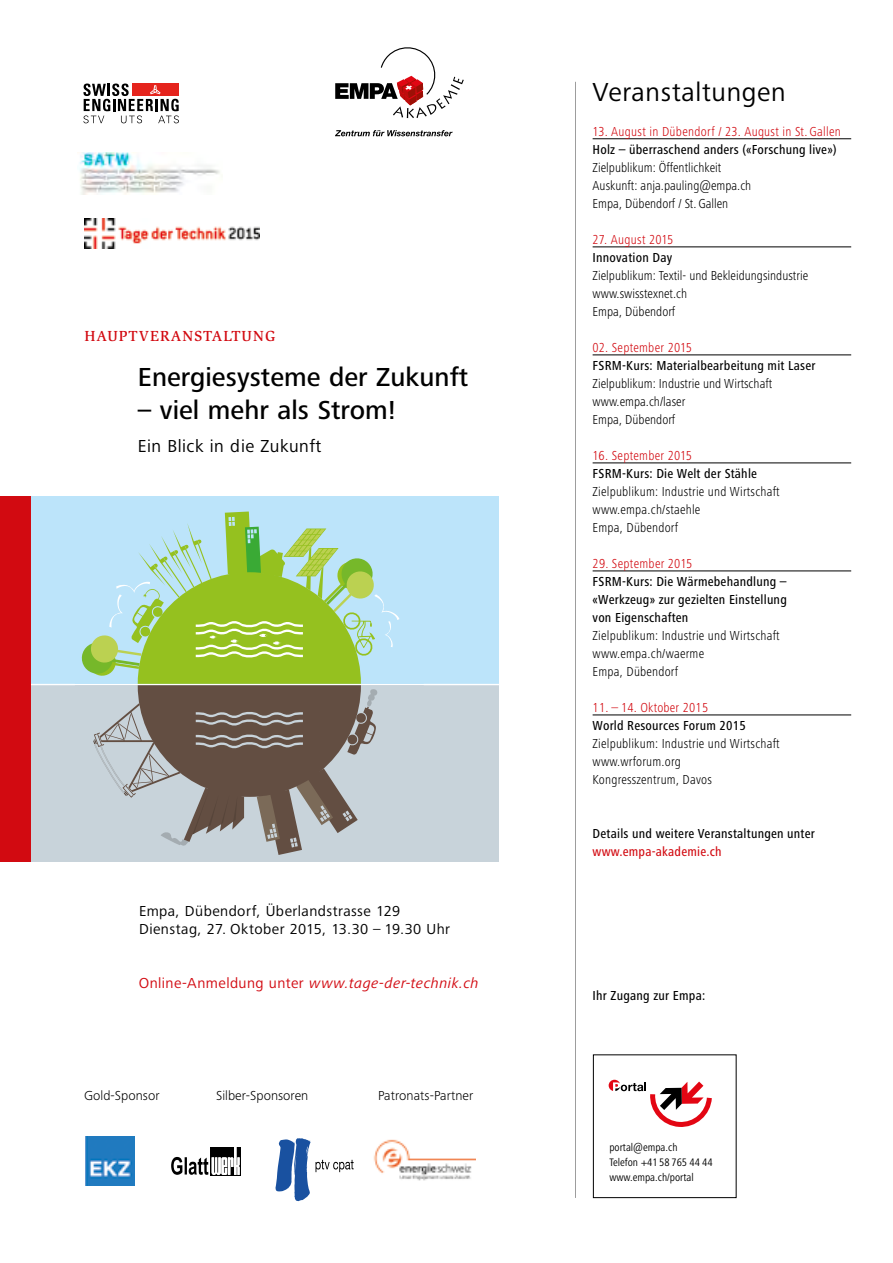
<style>
.page{position:relative;width:893px;height:1263px;background:#fff}
.page>*{position:absolute;margin:0;border:0;box-sizing:border-box;transform-origin:0 0}
.t1{font:500 27px "Frutiger Next Pro";color:#000}
.t2{font:27px "Frutiger Next Pro";letter-spacing:.025em;color:#000}
.t3{font:18px "Frutiger Next Pro";letter-spacing:.025em;color:#000}
.t4{font:15px/18px "Frutiger Next Pro";letter-spacing:.03em;color:#000}
.t5{font:italic 15px "Frutiger Next Pro";letter-spacing:.03em;color:#d20a11}
.t6{font:500 15px "Slimbach Std";letter-spacing:.07em;color:#d20a11}
.t7{font:300 condensed 13.5px/18px "Frutiger Next Pro";color:#000}
.t8{font:500 condensed 13.5px/18px "Frutiger Next Pro";letter-spacing:.015em;color:#000;text-align:justify}
.t9{font:300 condensed 13.5px "Frutiger Next Pro";letter-spacing:.02em;color:#d20a11}
.t10{font:300 13.5px "Frutiger Next Pro";letter-spacing:.005em;color:#000}
.t11{font:500 condensed 13.5px "Frutiger Next Pro";letter-spacing:.015em;color:#d20a11}
.t12{font:condensed 11.25px/15px "Frutiger Next Pro";color:#000}
.s1{font-style:normal}
</style>
<div class="page">
<div style="left:593px;top:1054px;width:143px;height:144px;border:1px solid #000"></div>
<svg style="left:609px;top:1080px;width:103px;height:47px"></svg>
<hr style="left:593px;top:138px;width:258px;height:1px;background:#000">
<hr style="left:593px;top:247px;width:258px;height:1px;background:#000">
<hr style="left:593px;top:355px;width:258px;height:1px;background:#000">
<hr style="left:593px;top:463px;width:258px;height:1px;background:#000">
<hr style="left:593px;top:571px;width:258px;height:1px;background:#000">
<hr style="left:593px;top:715px;width:258px;height:1px;background:#000">
<hr style="left:575px;top:82px;width:1px;height:1116px;background:#000">
<img style="left:84px;top:218px;width:176px;height:31px">
<img style="left:79px;top:152px;width:141px;height:42px">
<img style="left:85px;top:1136px;width:49px;height:49px">
<div style="left:211px;top:1147px;width:30px;height:29px;background:#000"></div>
<svg style="left:171px;top:1147px;width:69px;height:28px"></svg>
<img style="left:373px;top:1139px;width:102px;height:42px">
<svg style="left:335px;top:47px;width:129px;height:71px"></svg>
<svg style="left:335px;top:130px;width:118px;height:6px"></svg>
<div style="left:30px;top:685px;width:469px;height:177px;background:#c8d3da"></div>
<div style="left:30px;top:497px;width:469px;height:187px;background:#bce4fa"></div>
<div style="left:75px;top:685px;width:349px;height:175px;background:#c8d3da"></div>
<div style="left:75px;top:509px;width:349px;height:175px;background:#bce4fa"></div>
<svg style="left:81px;top:511px;width:318px;height:344px"></svg>
<div style="left:0;top:497px;width:30px;height:365px;background:#d20a11"></div>
<svg style="left:276px;top:1138px;width:78px;height:63px"></svg>
<svg style="left:83px;top:84px;width:96px;height:39px"></svg>
<p class="t6" style="left:84px;top:327px;width:192px">HAUPTVERANSTALTUNG</p>
<h1 class="t1" style="left:138px;top:362px;width:332px">Energiesysteme der Zukunft</h1>
<h1 class="t1" style="left:138px;top:395px;width:259px">– viel mehr als Strom!</h1>
<h2 class="t3" style="left:138px;top:436px;width:185px">Ein Blick in die Zukunft</h2>
<p class="t4" style="left:139px;top:902px;width:313px">Empa, Dübendorf, Überlandstrasse 129<br>Dienstag, 27. Oktober 2015, 13.30 – 19.30 Uhr</p>
<p class="t5" style="left:139px;top:974px;width:341px"><span class="s1">Online-Anmeldung unter</span> www.tage-der-technik.ch</p>
<p class="t10" style="left:84px;top:1087px;width:77px">Gold-Sponsor</p>
<p class="t10" style="left:216px;top:1087px;width:94px">Silber-Sponsoren</p>
<p class="t10" style="left:378px;top:1087px;width:97px">Patronats-Partner</p>
<h1 class="t2" style="left:593px;top:77px;width:195px">Veranstaltungen</h1>
<p class="t9" style="left:593px;top:123px;width:250px">13. August in Dübendorf / 23. August in St. Gallen</p>
<p class="t8" style="left:593px;top:140px;width:245px">Holz – überraschend anders («Forschung live»)</p>
<p class="t7" style="left:593px;top:158px;width:160px">Zielpublikum: Öffentlichkeit<br>Auskunft: anja.pauling@empa.ch<br>Empa, Dübendorf / St. Gallen</p>
<p class="t9" style="left:593px;top:232px;width:82px">27. August 2015</p>
<p class="t8" style="left:593px;top:248px;width:81px">Innovation Day</p>
<p class="t7" style="left:593px;top:266px;width:217px">Zielpublikum: Textil- und Bekleidungsindustrie www.swisstexnet.ch<br>Empa, Dübendorf</p>
<p class="t9" style="left:593px;top:340px;width:101px">02. September 2015</p>
<p class="t8" style="left:593px;top:356px;width:224px">FSRM-Kurs: Materialbearbeitung mit Laser</p>
<p class="t7" style="left:593px;top:374px;width:181px">Zielpublikum: Industrie und Wirtschaft www.empa.ch/laser<br>Empa, Dübendorf</p>
<p class="t9" style="left:593px;top:448px;width:101px">16. September 2015</p>
<p class="t8" style="left:593px;top:464px;width:166px">FSRM-Kurs: Die Welt der Stähle</p>
<p class="t7" style="left:593px;top:482px;width:189px">Zielpublikum: Industrie und Wirtschaft www.empa.ch/staehle<br>Empa, Dübendorf</p>
<p class="t9" style="left:593px;top:556px;width:101px">29. September 2015</p>
<p class="t8" style="left:593px;top:572px;width:196px">FSRM-Kurs: Die Wärmebehandlung – «Werkzeug» zur gezielten Einstellung von Eigenschaften</p>
<p class="t7" style="left:593px;top:626px;width:189px">Zielpublikum: Industrie und Wirtschaft www.empa.ch/waerme<br>Empa, Dübendorf</p>
<p class="t9" style="left:593px;top:699px;width:117px">11. – 14. Oktober 2015</p>
<p class="t8" style="left:593px;top:716px;width:155px">World Resources Forum 2015</p>
<p class="t7" style="left:593px;top:734px;width:189px">Zielpublikum: Industrie und Wirtschaft www.wrforum.org<br>Kongresszentrum, Davos</p>
<p class="t8" style="left:593px;top:824px;width:224px">Details und weitere Veranstaltungen unter</p>
<p class="t11" style="left:593px;top:843px;width:131px">www.empa-akademie.ch</p>
<p class="t8" style="left:593px;top:986px;width:114px">Ihr Zugang zur Empa:</p>
<p class="t12" style="left:609px;top:1139px;width:105px">portal@empa.ch<br>Telefon +41 58 765 44 44 www.empa.ch/portal</p>
</div>
